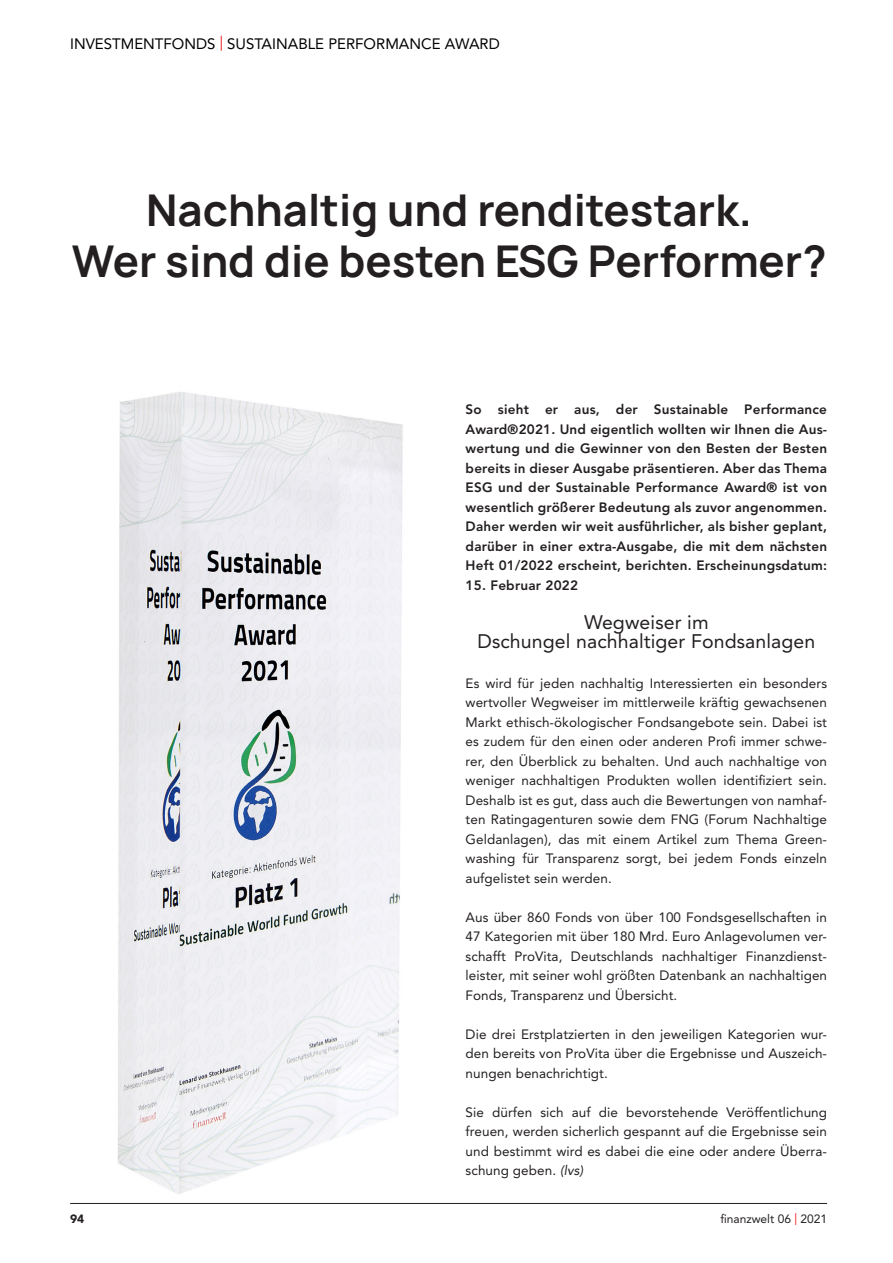
<style>
.page{position:relative;width:893px;height:1263px;background:#fff}
.page>*{position:absolute;margin:0;border:0;box-sizing:border-box;transform-origin:0 0}
.t1{font:700 42px "Manrope 3";color:#231f20}
.Fließtext_-_Standard{font:19.5px "Avenir LT Std";letter-spacing:.005em;color:#231f20}
.t2{font:15px "Avenir LT Std";color:#000001}
.Fließtext_-_Standard-2{font:13.5px/19.5px "Avenir LT Std";letter-spacing:.005em;color:#231f20;text-align:justify}
.Fließtext_-_Standard-3{font:800 13.5px/19.5px "Avenir LT Std";letter-spacing:.015em;color:#231f20;text-align:justify}
.t3{font:12px "Avenir LT Std";color:#231f20}
.t4{font:900 12px "Avenir LT Std";color:#231f20}
.s1{color:#ee1d23}
.s2{font-style:italic}
</style>
<div class="page">
<hr style="left:70px;top:1203px;width:757px;height:1px;background:#231f20">
<img style="left:117px;top:392px;width:286px;height:802px">
<p class="t2" style="left:70px;top:35px;width:431px">INVESTMENTFONDS <span class="s1">|</span> SUSTAINABLE PERFORMANCE AWARD</p>
<p class="t1" style="left:146px;top:182px;width:607px">Nachhaltig und renditestark.</p>
<p class="t1" style="left:72px;top:233px;width:756px">Wer sind die besten ESG Performer?</p>
<p class="Fließtext_-_Standard-3" style="left:466px;top:400px;width:363px">So sieht er aus, der Sustainable Performance Award®2021. Und eigentlich wollten wir Ihnen die Aus&shy;wertung und die Gewinner von den Besten der Besten bereits in dieser Ausgabe präsentieren. Aber das Thema ESG und der Sustainable Performance Award® ist von wesentlich größerer Bedeutung als zuvor angenommen.<br>Daher werden wir weit ausführlicher, als bisher geplant, darüber in einer extra-Ausgabe, die mit dem nächsten Heft 01/2022 erscheint, berichten. Erscheinungsdatum:</p>
<p class="Fließtext_-_Standard-3" style="left:466px;top:576px;width:114px">15. Februar 2022</p>
<p class="Fließtext_-_Standard" style="left:584px;top:611px;width:126px">Wegweiser im</p>
<p class="Fließtext_-_Standard" style="left:477px;top:630px;width:339px">Dschungel nachhaltiger Fondsanlagen</p>
<p class="Fließtext_-_Standard-2" style="left:466px;top:673px;width:363px">Es wird für jeden nachhaltig Interessierten ein besonders wertvoller Wegweiser im mittlerweile kräftig gewachsenen Markt ethisch-ökologischer Fondsangebote sein. Dabei ist es zudem für den einen oder anderen Profi immer schwe&shy;rer, den Überblick zu behalten. Und auch nachhaltige von weniger nachhaltigen Produkten wollen identifiziert sein.<br>Deshalb ist es gut, dass auch die Bewertungen von namhaf&shy;ten Ratingagenturen sowie dem FNG (Forum Nachhaltige Geldanlagen), das mit einem Artikel zum Thema Green&shy;washing für Transparenz sorgt, bei jedem Fonds einzeln aufgelistet sein werden.</p>
<p class="Fließtext_-_Standard-2" style="left:466px;top:907px;width:363px">Aus über 860 Fonds von über 100 Fondsgesellschaften in 47 Kategorien mit über 180 Mrd. Euro Anlagevolumen ver&shy;schafft ProVita, Deutschlands nachhaltiger Finanzdienst&shy;leister, mit seiner wohl größten Datenbank an nachhaltigen Fonds, Transparenz und Übersicht.</p>
<p class="Fließtext_-_Standard-2" style="left:466px;top:1024px;width:363px">Die drei Erstplatzierten in den jeweiligen Kategorien wur&shy;den bereits von ProVita über die Ergebnisse und Auszeich&shy;nungen benachrichtigt.</p>
<p class="Fließtext_-_Standard-2" style="left:466px;top:1102px;width:363px">Sie dürfen sich auf die bevorstehende Veröffentlichung freuen, werden sicherlich gespannt auf die Ergebnisse sein und bestimmt wird es dabei die eine oder andere Überra&shy;schung geben. <span class="s2">(lvs)</span></p>
<p class="t4" style="left:70px;top:1212px;width:16px">94</p>
<p class="t3" style="left:720px;top:1212px;width:108px">finanzwelt 06 <span class="s1">|</span> 2021</p>
</div>
